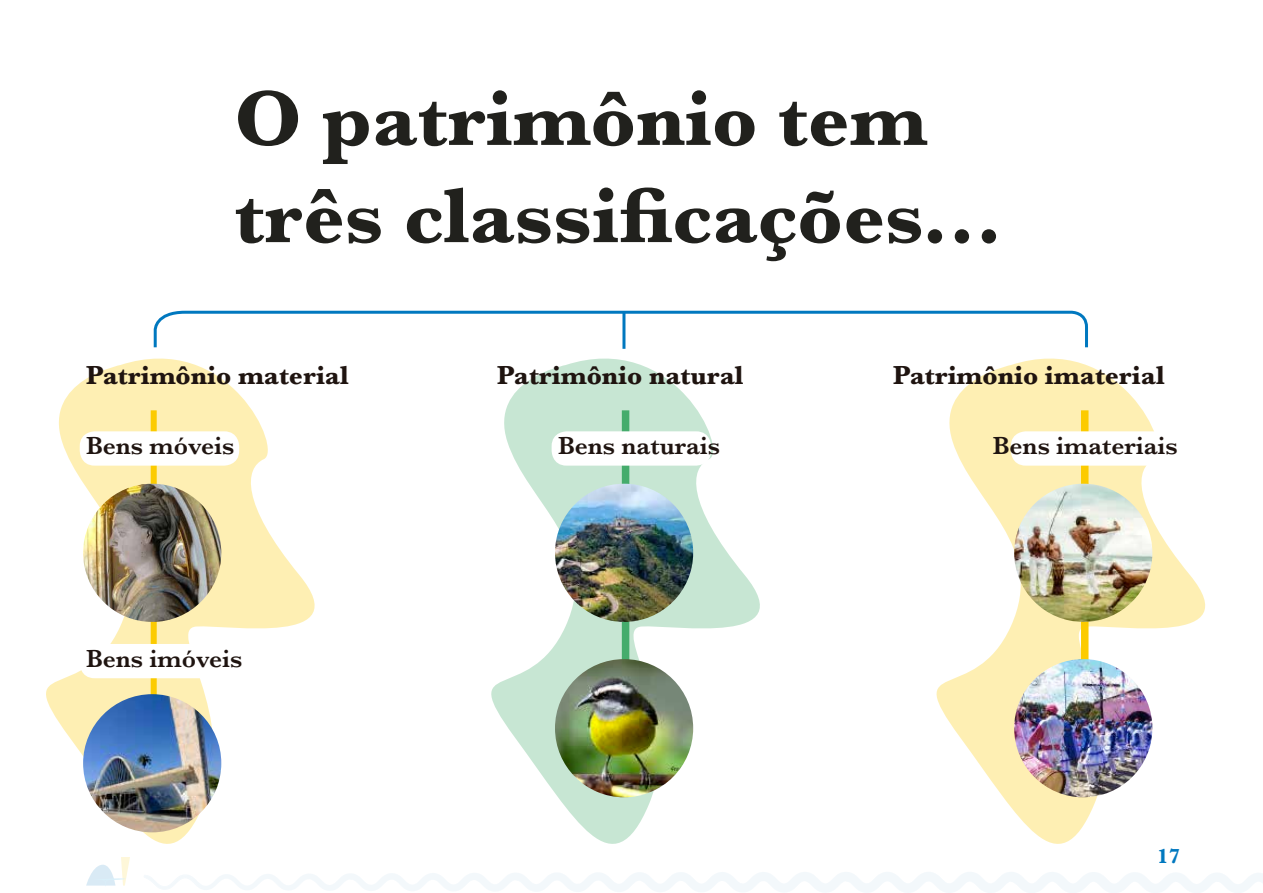
<style>
.page{position:relative;width:1263px;height:893px;background:#fff}
.page>*{position:absolute;margin:0;border:0;box-sizing:border-box;transform-origin:0 0}
.t1{font:700 81px/97.2px "Baskerville";color:#21211d}
.t2{font:700 27px "Baskerville";color:#1f1410}
.t3{font:600 25.5px "Baskerville";color:#1f1410}
.t4{font:700 21px "Baskerville";color:#0078bf}
</style>
<div class="page">
<svg style="left:86px;top:857px;width:44px;height:29px"></svg>
<svg style="left:144px;top:872px;width:1119px;height:21px"></svg>
<svg style="left:46px;top:358px;width:269px;height:486px"></svg>
<svg style="left:491px;top:358px;width:269px;height:486px"></svg>
<svg style="left:936px;top:358px;width:270px;height:486px"></svg>
<div style="left:151px;top:410px;width:6px;height:398px;background:#fccb00"></div>
<div style="left:622px;top:410px;width:7px;height:379px;background:#45ac6c"></div>
<div style="left:1081px;top:410px;width:7px;height:379px;background:#fccb00"></div>
<div style="left:80px;top:431px;width:159px;height:35px;background:#fff;border-radius:15px"></div>
<div style="left:552px;top:431px;width:159px;height:35px;background:#fff;border-radius:15px"></div>
<div style="left:1011px;top:431px;width:159px;height:35px;background:#fff;border-radius:15px"></div>
<div style="left:80px;top:644px;width:159px;height:34px;background:#fff;border-radius:15px"></div>
<svg style="left:153px;top:310px;width:935px;height:39px"></svg>
<hr style="left:622px;top:312px;width:3px;height:37px;background:#0078bf">
<img style="left:83px;top:484px;width:138px;height:138px;border-radius:69px">
<img style="left:555px;top:484px;width:138px;height:138px;border-radius:69px">
<img style="left:1014px;top:484px;width:138px;height:138px;border-radius:69px">
<img style="left:83px;top:694px;width:138px;height:138px;border-radius:69px">
<img style="left:555px;top:659px;width:138px;height:138px;border-radius:69px">
<img style="left:1014px;top:659px;width:138px;height:138px;border-radius:69px">
<h1 class="t1" style="left:234px;top:71px;width:770px">O patrimônio tem três classificações...</h1>
<p class="t2" style="left:86px;top:357px;width:264px">Patrimônio material</p>
<p class="t2" style="left:497px;top:357px;width:248px">Patrimônio natural</p>
<p class="t2" style="left:893px;top:357px;width:273px">Patrimônio imaterial</p>
<p class="t3" style="left:86px;top:428px;width:150px">Bens móveis</p>
<p class="t3" style="left:558px;top:428px;width:164px">Bens naturais</p>
<p class="t3" style="left:993px;top:428px;width:186px">Bens imateriais</p>
<p class="t3" style="left:86px;top:641px;width:158px">Bens imóveis</p>
<p class="t4" style="left:1157px;top:841px;width:24px">17</p>
</div>
